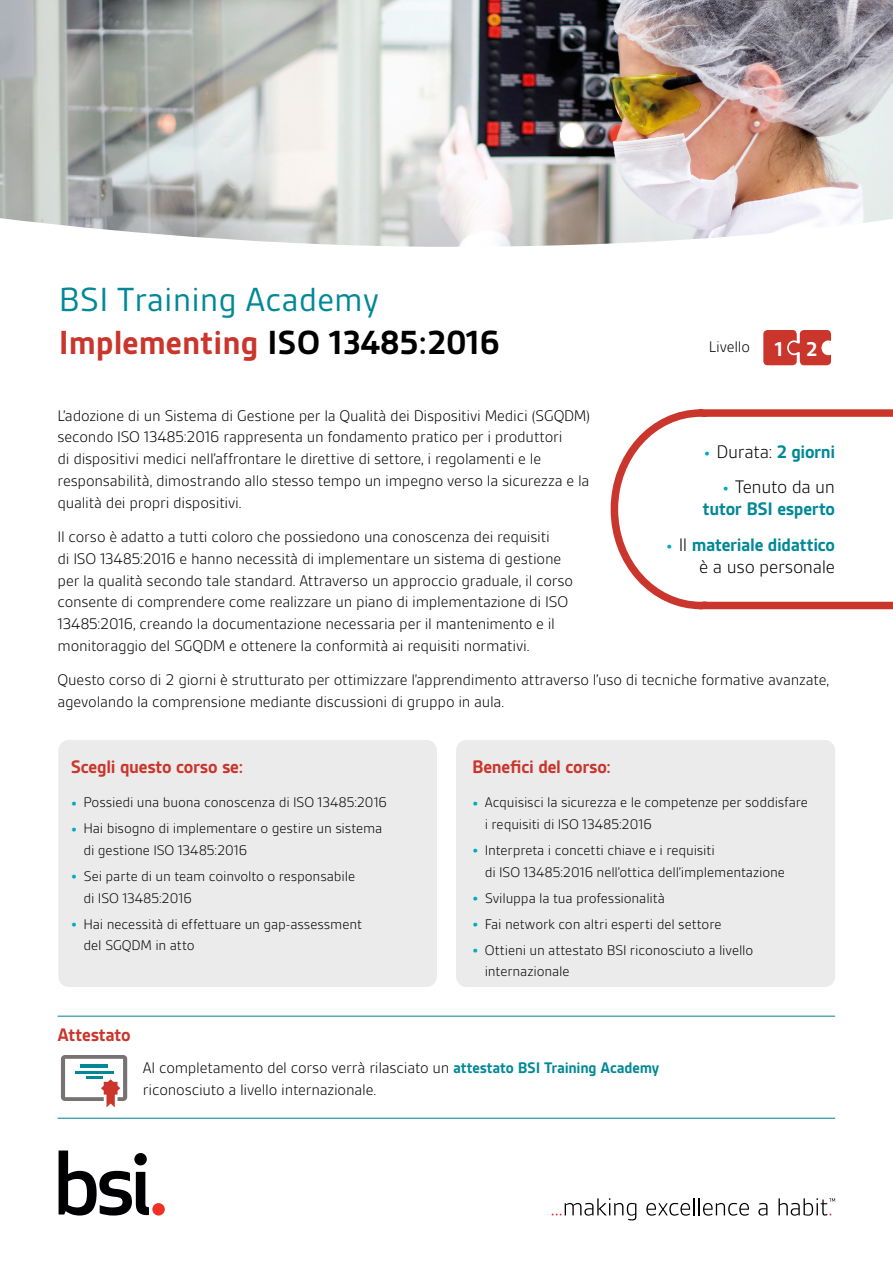
<style>
.page{position:relative;width:893px;height:1263px;background:#fff}
.page>*{position:absolute;margin:0;border:0;box-sizing:border-box;transform-origin:0 0}
.t1{font:36px/43.2px "BSI Gesta";color:#008896}
.t2{font:700 19.5px/22.5px "BSI Gesta";letter-spacing:-.015em;color:#008896;text-align:right}
.t3{font:700 19.5px "BSI Gesta";letter-spacing:-.015em;color:#ca352c}
.t4{font:300 19.5px "BSI Gesta";letter-spacing:-.01em;color:#000}
.t5{font:300 16.5px/21.8px "BSI Gesta";letter-spacing:-.015em;color:#000}
.t6{font:300 15px/21.8px "BSI Gesta";letter-spacing:-.01em;color:#000}
.s1{font-weight:700;color:#ca352c}
.s2{font-weight:700;color:#000}
.s3{font-weight:700;font-size:21.6px;color:#fff}
.s4{font-weight:700;font-size:16.5px;color:#00acbd}
.s5{font-weight:700;color:#008896}
.s6{font-size:16.5px;color:#00acbd}
.s7{font-weight:300;color:#000}
</style>
<div class="page">
<svg style="left:610px;top:409px;width:283px;height:201px"></svg>
<div style="left:58px;top:740px;width:379px;height:247px;background:#eaebea;border-radius:11px"></div>
<div style="left:456px;top:740px;width:379px;height:247px;background:#eaebea;border-radius:11px"></div>
<svg style="left:59px;top:1150px;width:90px;height:65px"></svg>
<div style="left:152px;top:1203px;width:13px;height:12px;background:#ee3124;border-radius:50%"></div>
<svg style="left:552px;top:1198px;width:84px;height:22px"></svg>
<svg style="left:646px;top:1198px;width:103px;height:18px"></svg>
<svg style="left:758px;top:1203px;width:9px;height:13px"></svg>
<svg style="left:778px;top:1198px;width:57px;height:18px"></svg>
<svg style="left:61px;top:1055px;width:66px;height:52px"></svg>
<hr style="left:58px;top:1016px;width:777px;height:1px;background:#008193">
<hr style="left:58px;top:1118px;width:777px;height:1px;background:#008193">
<svg style="left:763px;top:330px;width:68px;height:35px;background:#d04c44"></svg>
<img style="left:0;top:0;width:893px;height:247px">
<h1 class="t1" style="left:59px;top:278px;width:443px">BSI Training Academy<br><span class="s1">Implementing</span> <span class="s2">ISO 13485:2016</span></h1>
<p class="t5" style="left:709px;top:336px;width:110px">Livello <span class="s3">1 2</span></p>
<p class="t5" style="left:58px;top:404px;width:534px">L’adozione di un Sistema di Gestione per la Qualità dei Dispositivi Medici (SGQDM) secondo ISO 13485:2016 rappresenta un fondamento pratico per i produttori<br>di dispositivi medici nell’affrontare le direttive di settore, i regolamenti e le responsabilità, dimostrando allo stesso tempo un impegno verso la sicurezza e la qualità dei propri dispositivi.</p>
<p class="t5" style="left:58px;top:526px;width:517px">Il corso è adatto a tutti coloro che possiedono una conoscenza dei requisiti<br>di ISO 13485:2016 e hanno necessità di implementare un sistema di gestione per la qualità secondo tale standard. Attraverso un approccio graduale, il corso consente di comprendere come realizzare un piano di implementazione di ISO 13485:2016, creando la documentazione necessaria per il mantenimento e il monitoraggio del SGQDM e ottenere la conformità ai requisiti normativi.</p>
<p class="t5" style="left:58px;top:669px;width:773px">Questo corso di 2 giorni è strutturato per ottimizzare l’apprendimento attraverso l’uso di tecniche formative avanzate, agevolando la comprensione mediante discussioni di gruppo in aula.</p>
<p class="t4" style="left:704px;top:441px;width:133px"><span class="s4">•</span> Durata: <span class="s5">2 giorni</span></p>
<p class="t2" style="left:703px;top:475px;width:134px"><span class="s6">•</span> <span class="s7">Tenuto da un </span>tutor BSI esperto</p>
<p class="t2" style="left:666px;top:533px;width:171px"><span class="s6">•</span> <span class="s7">Il</span> materiale didattico <span class="s7">è a uso personale</span></p>
<p class="t3" style="left:71px;top:756px;width:174px">Scegli questo corso se:</p>
<p class="t6" style="left:71px;top:791px;width:318px"><span class="s4">•</span> Possiedi una buona conoscenza di ISO 13485:2016</p>
<p class="t6" style="left:83px;top:817px;width:300px;text-indent:-13px"><span class="s4">•</span> Hai bisogno di implementare o gestire un sistema di gestione ISO 13485:2016</p>
<p class="t6" style="left:83px;top:865px;width:273px;text-indent:-13px"><span class="s4">•</span> Sei parte di un team coinvolto o responsabile di ISO 13485:2016</p>
<p class="t6" style="left:83px;top:913px;width:280px;text-indent:-13px"><span class="s4">•</span> Hai necessità di effettuare un gap-assessment del SGQDM in atto</p>
<p class="t3" style="left:58px;top:1025px;width:75px">Attestato</p>
<p class="t3" style="left:472px;top:756px;width:140px">Benefici del corso:</p>
<p class="t6" style="left:485px;top:791px;width:325px;text-indent:-13px"><span class="s4">•</span> Acquisisci la sicurezza e le competenze per soddisfare i requisiti di ISO 13485:2016</p>
<p class="t6" style="left:485px;top:839px;width:302px;text-indent:-13px"><span class="s4">•</span> Interpreta i concetti chiave e i requisiti<br>di ISO 13485:2016 nell’ottica dell’implementazione</p>
<p class="t6" style="left:472px;top:887px;width:195px"><span class="s4">•</span> Sviluppa la tua professionalità</p>
<p class="t6" style="left:472px;top:913px;width:251px"><span class="s4">•</span> Fai network con altri esperti del settore</p>
<p class="t6" style="left:485px;top:939px;width:270px;text-indent:-13px"><span class="s4">•</span> Ottieni un attestato BSI riconosciuto a livello internazionale</p>
<p class="t5" style="left:143px;top:1057px;width:518px">Al completamento del corso verrà rilasciato un <span class="s5">attestato BSI Training Academy </span>riconosciuto a livello internazionale.</p>
</div>
